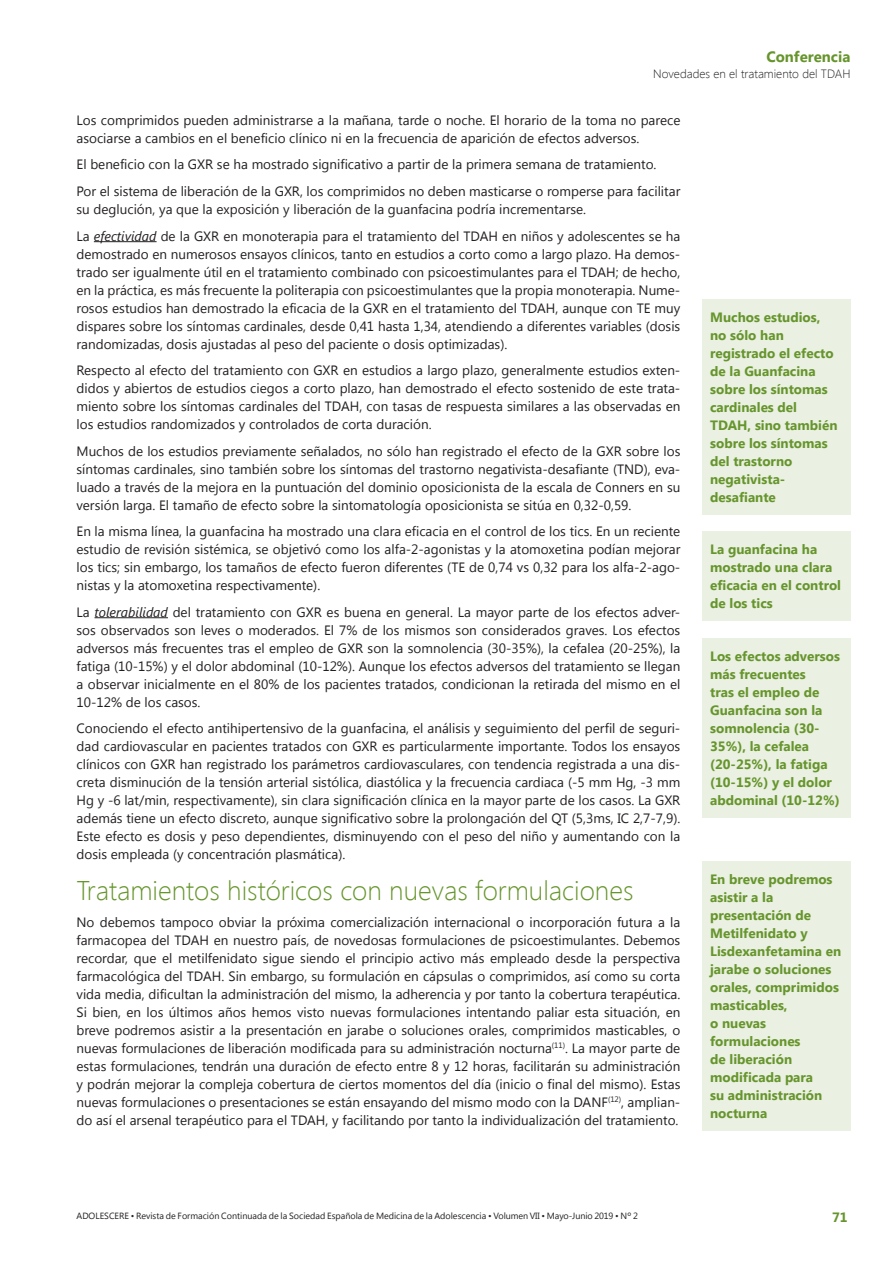
<style>
.page{position:relative;width:893px;height:1263px;background:#fff}
.page>*{position:absolute;margin:0;border:0;box-sizing:border-box;transform-origin:0 0}
._1nivel{font:300 27px "Segoe UI";color:#66952c}
.t1{font:700 15px "Segoe UI";color:#66952c}
.t2{font:13.5px/18px "Segoe UI";color:#231f20;text-align:justify}
.t3{font:700 13.5px/18px "Segoe UI";color:#66952c}
.t4{font:300 12px "Segoe UI";color:#231f20}
.t5{font:9px "Segoe UI";color:#231f20}
.s1{font-style:italic}
</style>
<div class="page">
<hr style="left:94px;top:241px;width:63px;height:1px;background:#231f20">
<hr style="left:95px;top:617px;width:73px;height:1px;background:#231f20">
<div style="left:702px;top:300px;width:148px;height:215px;background:#eaf0e2"></div>
<div style="left:702px;top:531px;width:148px;height:90px;background:#eaf0e2"></div>
<div style="left:702px;top:638px;width:148px;height:180px;background:#eaf0e2"></div>
<div style="left:702px;top:862px;width:148px;height:269px;background:#eaf0e2"></div>
<p class="t1" style="left:766px;top:46px;width:86px">Conferencia</p>
<p class="t4" style="left:653px;top:66px;width:199px">Novedades en el tratamiento del TDAH</p>
<p class="t2" style="left:77px;top:111px;width:605px">Los comprimidos pueden administrarse a la mañana, tarde o noche. El horario de la toma no parece asociarse a cambios en el beneficio clínico ni en la frecuencia de aparición de efectos adversos.</p>
<p class="t2" style="left:77px;top:155px;width:581px">El beneficio con la GXR se ha mostrado significativo a partir de la primera semana de tratamiento.</p>
<p class="t2" style="left:77px;top:182px;width:605px">Por el sistema de liberación de la GXR, los comprimidos no deben masticarse o romperse para facilitar su deglución, ya que la exposición y liberación de la guanfacina podría incrementarse.</p>
<p class="t2" style="left:77px;top:226px;width:605px">La <span class="s1">efectividad</span> de la GXR en monoterapia para el tratamiento del TDAH en niños y adolescentes se ha demostrado en numerosos ensayos clínicos, tanto en estudios a corto como a largo plazo. Ha demos&shy;trado ser igualmente útil en el tratamiento combinado con psicoestimulantes para el TDAH; de hecho, en la práctica, es más frecuente la politerapia con psicoestimulantes que la propia monoterapia. Nume&shy;rosos estudios han demostrado la eficacia de la GXR en el tratamiento del TDAH, aunque con TE muy dispares sobre los síntomas cardinales, desde 0,41 hasta 1,34, atendiendo a diferentes variables (dosis randomizadas, dosis ajustadas al peso del paciente o dosis optimizadas).</p>
<p class="t2" style="left:77px;top:361px;width:605px">Respecto al efecto del tratamiento con GXR en estudios a largo plazo, generalmente estudios exten&shy;didos y abiertos de estudios ciegos a corto plazo, han demostrado el efecto sostenido de este trata&shy;miento sobre los síntomas cardinales del TDAH, con tasas de respuesta similares a las observadas en los estudios randomizados y controlados de corta duración.</p>
<p class="t2" style="left:77px;top:441px;width:605px">Muchos de los estudios previamente señalados, no sólo han registrado el efecto de la GXR sobre los síntomas cardinales, sino también sobre los síntomas del trastorno negativista-desafiante (TND), eva&shy;luado a través de la mejora en la puntuación del dominio oposicionista de la escala de Conners en su versión larga. El tamaño de efecto sobre la sintomatología oposicionista se sitúa en 0,32-0,59.</p>
<p class="t2" style="left:77px;top:522px;width:605px">En la misma línea, la guanfacina ha mostrado una clara eficacia en el control de los tics. En un reciente estudio de revisión sistémica, se objetivó como los alfa-2-agonistas y la atomoxetina podían mejorar los tics; sin embargo, los tamaños de efecto fueron diferentes (TE de 0,74 vs 0,32 para los alfa-2-ago&shy;nistas y la atomoxetina respectivamente).</p>
<p class="t2" style="left:77px;top:602px;width:605px">La <span class="s1">tolerabilidad</span> del tratamiento con GXR es buena en general. La mayor parte de los efectos adver&shy;sos observados son leves o moderados. El 7% de los mismos son considerados graves. Los efectos adversos más frecuentes tras el empleo de GXR son la somnolencia (30-35%), la cefalea (20-25%), la fatiga (10-15%) y el dolor abdominal (10-12%). Aunque los efectos adversos del tratamiento se llegan a observar inicialmente en el 80% de los pacientes tratados, condicionan la retirada del mismo en el 10-12% de los casos.</p>
<p class="t2" style="left:77px;top:719px;width:605px">Conociendo el efecto antihipertensivo de la guanfacina, el análisis y seguimiento del perfil de seguri&shy;dad cardiovascular en pacientes tratados con GXR es particularmente importante. Todos los ensayos clínicos con GXR han registrado los parámetros cardiovasculares, con tendencia registrada a una dis&shy;creta disminución de la tensión arterial sistólica, diastólica y la frecuencia cardiaca (-5 mm Hg, -3 mm Hg y -6 lat/min, respectivamente), sin clara significación clínica en la mayor parte de los casos. La GXR además tiene un efecto discreto, aunque significativo sobre la prolongación del QT (5,3ms, IC 2,7-7,9).<br>Este efecto es dosis y peso dependientes, disminuyendo con el peso del niño y aumentando con la dosis empleada (y concentración plasmática).</p>
<p class="_1nivel" style="left:77px;top:872px;width:558px">Tratamientos históricos con nuevas formulaciones</p>
<p class="t2" style="left:77px;top:912px;width:605px">No debemos tampoco obviar la próxima comercialización internacional o incorporación futura a la farmacopea del TDAH en nuestro país, de novedosas formulaciones de psicoestimulantes. Debemos recordar, que el metilfenidato sigue siendo el principio activo más empleado desde la perspectiva farmacológica del TDAH. Sin embargo, su formulación en cápsulas o comprimidos, así como su corta vida media, dificultan la administración del mismo, la adherencia y por tanto la cobertura terapéutica.<br>Si bien, en los últimos años hemos visto nuevas formulaciones intentando paliar esta situación, en breve podremos asistir a la presentación en jarabe o soluciones orales, comprimidos masticables, o nuevas formulaciones de liberación modificada para su administración nocturna<sup>(11)</sup>. La mayor parte de estas formulaciones, tendrán una duración de efecto entre 8 y 12 horas, facilitarán su administración y podrán mejorar la compleja cobertura de ciertos momentos del día (inicio o final del mismo). Estas nuevas formulaciones o presentaciones se están ensayando del mismo modo con la DANF<sup>(12)</sup>, amplian&shy;do así el arsenal terapéutico para el TDAH, y facilitando por tanto la individualización del tratamiento.</p>
<p class="t3" style="left:710px;top:308px;width:129px">Muchos estudios, no sólo han registrado el efecto de la Guanfacina sobre los síntomas cardinales del<br>TDAH, sino también sobre los síntomas del trastorno negativista&shy;desafiante</p>
<p class="t3" style="left:710px;top:540px;width:132px">La guanfacina ha mostrado una clara eficacia en el control de los tics</p>
<p class="t3" style="left:710px;top:646px;width:131px">Los efectos adversos más frecuentes<br>tras el empleo de<br>Guanfacina son la somnolencia (30-<br>35%), la cefalea (20-25%), la fatiga (10-15%) y el dolor abdominal (10-12%)</p>
<p class="t3" style="left:710px;top:870px;width:133px">En breve podremos asistir a la presentación de<br>Metilfenidato y<br>Lisdexanfetamina en jarabe o soluciones orales, comprimidos masticables,<br>o nuevas formulaciones<br>de liberación modificada para<br>su administración nocturna</p>
<p class="t5" style="left:77px;top:1209px;width:563px">ADOLESCERE • Revista de Formación Continuada de la Sociedad Española de Medicina de la Adolescencia • Volumen VII • Mayo-Junio 2019 • Nº 2</p>
<p class="t3" style="left:832px;top:1207px;width:17px">71</p>
</div>
